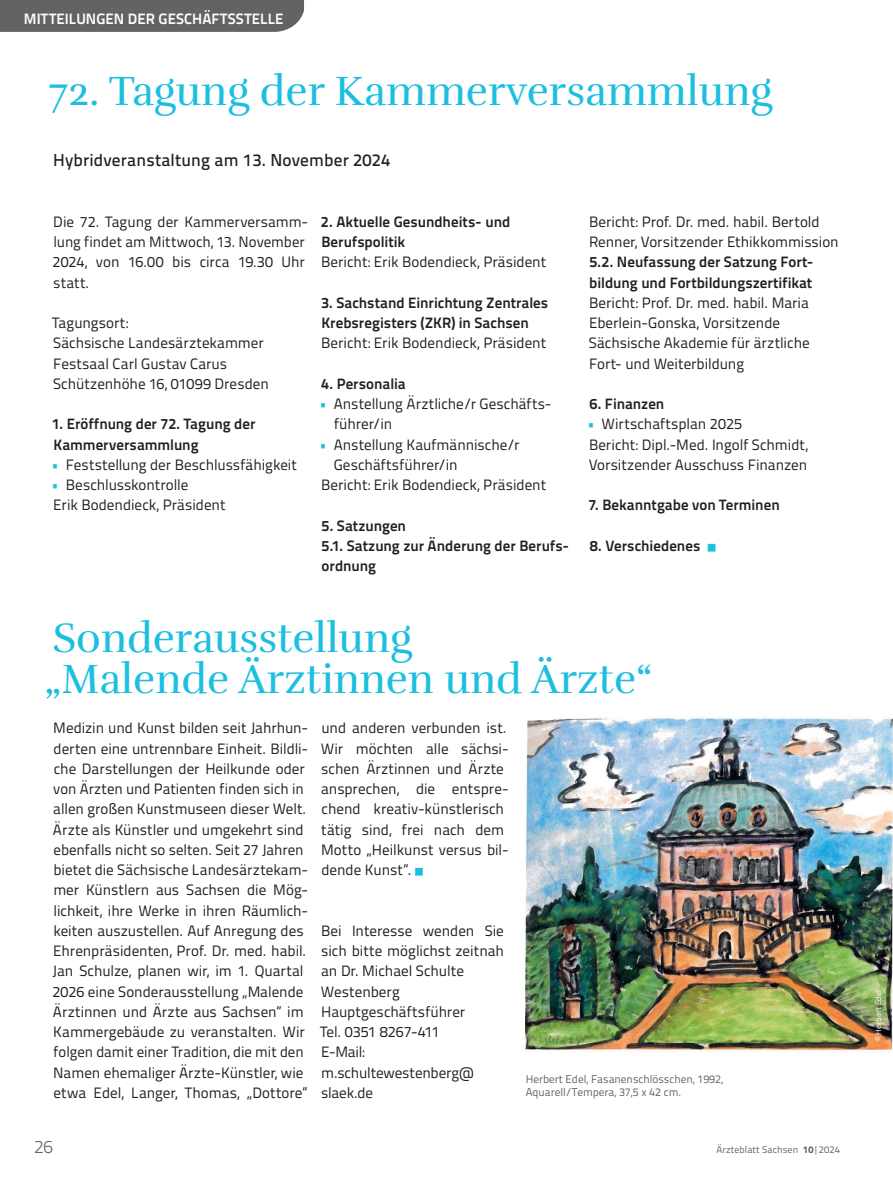
<style>
.page{position:relative;width:893px;height:1191px;background:#fff}
.page>*{position:absolute;margin:0;border:0;box-sizing:border-box;transform-origin:0 0}
.t1{font:42px/40.5px "Rufina";color:#1cbfdf}
.t2{font:300 18px "Titillium Text";color:#636366}
.t3{font:500 17.25px "Titillium Text";letter-spacing:.01em;color:#231f20}
.t4{font:15px/20.2px "Titillium Text";color:#231f20}
.t5{font:700 15px/20.2px "Titillium Text";color:#231f20}
.t6{font:700 15px "Titillium Text";letter-spacing:.01em;color:#fff}
.t7{font:11.25px/13.5px "Titillium Text";color:#636366}
.t8{font:9.75px "Titillium Text";letter-spacing:.01em;color:#636366}
.t9{font:8.25px "Titillium Text";color:#fff}
.s1{color:#1cbfdf}
.s2{font-family:"Source Sans Variable";font-weight:400;font-size:9.75px;color:#1cbfdf}
.s3{font-family:"Source Sans Variable";font-size:9.75px;color:#1cbfdf}
.s4{font-weight:800}
</style>
<div class="page">
<div style="left:0;top:0;width:304px;height:32px;background:#636366"></div>
<img style="left:526px;top:716px;width:367px;height:336px">
<p class="t6" style="left:24px;top:7px;width:261px">MITTEILUNGEN DER GESCHÄFTSSTELLE</p>
<p class="t6" style="left:45px;top:7px;width:165px">KOMMISSION SENIOREN</p>
<h1 class="t1" style="left:48px;top:71px;width:725px">72. Tagung der Kammerversammlung</h1>
<p class="t3" style="left:53px;top:147px;width:339px">Hybridveranstaltung am 13. November 2024</p>
<p class="t4" style="left:53px;top:211px;width:257px">Die 72. Tagung der Kammerversamm&shy;lung findet am Mittwoch, 13. November<br>2024, von 16.00 bis circa 19.30 Uhr statt.</p>
<p class="t4" style="left:52px;top:312px;width:218px">Tagungsort:<br>Sächsische Landesärztekammer<br>Festsaal Carl Gustav Carus<br>Schützenhöhe 16, 01099 Dresden</p>
<p class="t5" style="left:52px;top:413px;width:205px">1. Eröffnung der 72. Tagung der<br>Kammerversammlung</p>
<p class="t4" style="left:51px;top:454px;width:247px"><span class="s1">•</span> Feststellung der Beschlussfähigkeit</p>
<p class="t4" style="left:51px;top:474px;width:176px"><span class="s1">•</span> Beschlusskontrolle<br>Erik Bodendieck, Präsident</p>
<p class="t5" style="left:321px;top:211px;width:191px">2. Aktuelle Gesundheits- und<br>Berufspolitik</p>
<p class="t4" style="left:321px;top:251px;width:227px">Bericht: Erik Bodendieck, Präsident</p>
<p class="t5" style="left:321px;top:292px;width:229px">3. Sachstand Einrichtung Zentrales<br>Krebsregisters (ZKR) in Sachsen</p>
<p class="t4" style="left:321px;top:332px;width:227px">Bericht: Erik Bodendieck, Präsident</p>
<p class="t5" style="left:321px;top:373px;width:86px">4. Personalia</p>
<p class="t4" style="left:334px;top:393px;width:219px;text-indent:-15px"><span class="s1">•</span> Anstellung Ärztliche/r Geschäfts&shy;führer/in</p>
<p class="t4" style="left:319px;top:433px;width:202px"><span class="s1">•</span> Anstellung Kaufmännische/r</p>
<p class="t4" style="left:334px;top:454px;width:125px">Geschäftsführer/in</p>
<p class="t4" style="left:321px;top:474px;width:227px">Bericht: Erik Bodendieck, Präsident</p>
<p class="t5" style="left:322px;top:514px;width:249px">5. Satzungen<br>5.1. Satzung zur Änderung der Berufs&shy;ordnung</p>
<p class="t4" style="left:589px;top:211px;width:251px">Bericht: Prof. Dr. med. habil. Bertold<br>Renner, Vorsitzender Ethikkommission</p>
<p class="t5" style="left:589px;top:251px;width:226px">5.2. Neufassung der Satzung Fort&shy;bildung und Fortbildungszertifikat</p>
<p class="t4" style="left:589px;top:292px;width:222px">Bericht: Prof. Dr. med. habil. Maria<br>Eberlein-Gonska, Vorsitzende<br>Sächsische Akademie für ärztliche<br>Fort- und Weiterbildung</p>
<p class="t5" style="left:589px;top:393px;width:76px">6. Finanzen</p>
<p class="t4" style="left:587px;top:413px;width:222px"><span class="s1">•</span> Wirtschaftsplan 2025<br>Bericht: Dipl.-Med. Ingolf Schmidt,<br>Vorsitzender Ausschuss Finanzen</p>
<p class="t5" style="left:588px;top:494px;width:193px">7. Bekanntgabe von Terminen</p>
<p class="t5" style="left:590px;top:535px;width:128px">8. Verschiedenes <span class="s2">■</span></p>
<h1 class="t1" style="left:44px;top:618px;width:610px">Sonderausstellung<br>„Malende Ärztinnen und Ärzte“</h1>
<p class="t4" style="left:53px;top:717px;width:257px">Medizin und Kunst bilden seit Jahrhun&shy;derten eine untrennbare Einheit. Bildli&shy;che Darstellungen der Heilkunde oder von Ärzten und Patienten finden sich in allen großen Kunstmuseen dieser Welt.<br>Ärzte als Künstler und umgekehrt sind ebenfalls nicht so selten. Seit 27 Jahren bietet die Sächsische Landesärztekam&shy;mer Künstlern aus Sachsen die Mög&shy;lichkeit, ihre Werke in ihren Räumlich&shy;keiten auszustellen. Auf Anregung des Ehrenpräsidenten, Prof. Dr. med. habil.<br>Jan Schulze, planen wir, im 1. Quartal 2026 eine Sonderausstellung „Malende Ärztinnen und Ärzte aus Sachsen“ im Kammergebäude zu veranstalten. Wir folgen damit einer Tradition, die mit den Namen ehemaliger Ärzte-Künstler, wie etwa Edel, Langer, Thomas, „Dottore“</p>
<p class="t4" style="left:321px;top:717px;width:189px">und anderen verbunden ist.<br>Wir möchten alle sächsi&shy;schen Ärztinnen und Ärzte ansprechen, die entspre&shy;chend kreativ-künstlerisch tätig sind, frei nach dem<br>Motto „Heilkunst versus bil&shy;dende Kunst“. <span class="s3">■</span></p>
<p class="t4" style="left:320px;top:919px;width:186px">Bei Interesse wenden Sie sich bitte möglichst zeitnah an Dr. Michael Schulte<br>Westenberg<br>Hauptgeschäftsführer<br>Tel. 0351 8267-411<br>E-Mail: m.schultewestenberg@ slaek.de</p>
<p class="t7" style="left:526px;top:1071px;width:199px">Herbert Edel, Fasanenschlösschen, 1992,<br>Aquarell/Tempera, 37,5 x 42 cm.</p>
<p class="t2" style="left:34px;top:1133px;width:21px">26</p>
<p class="t8" style="left:717px;top:1142px;width:125px">Ärzteblatt Sachsen <span class="s4">10</span>|2024</p>
<p class="t9" style="left:872px;top:1040px;width:52px;rotate:-90deg">© Herbert Edel</p>
</div>
